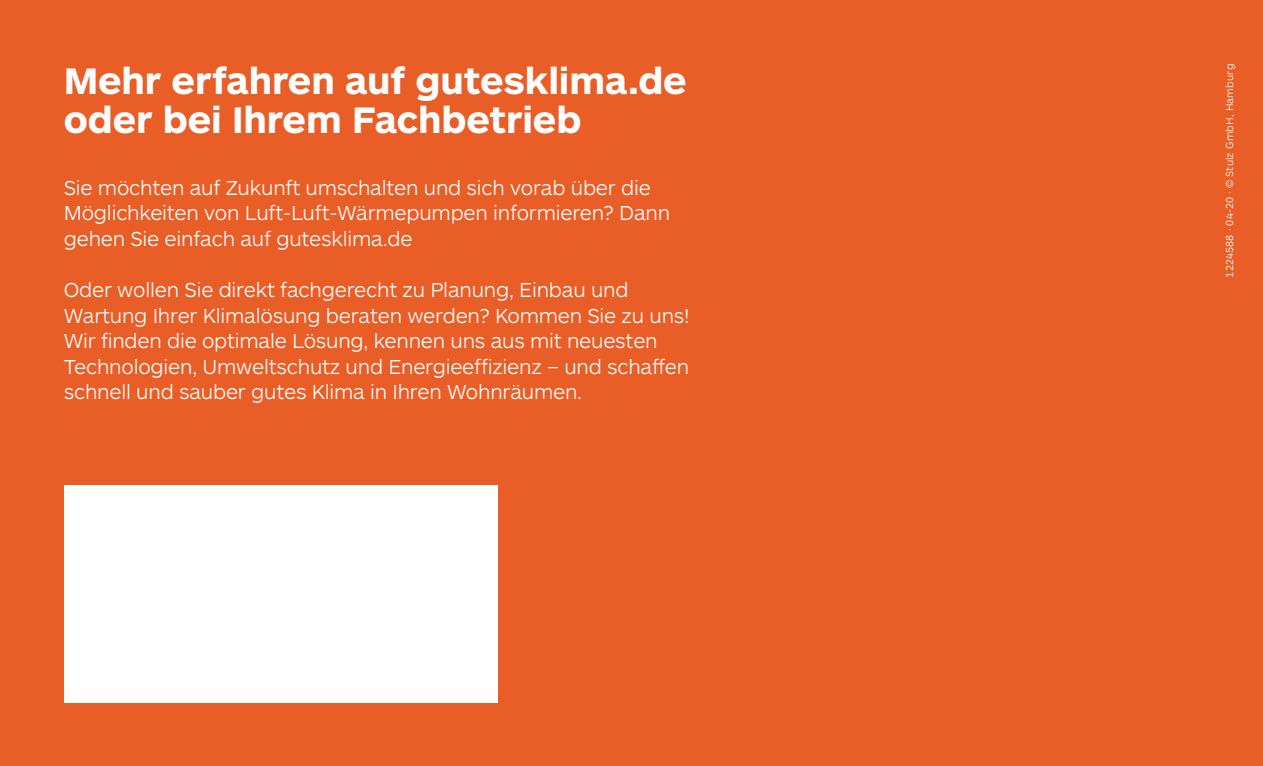
<style>
.page{position:relative;width:1263px;height:766px;background:#fff}
.page>*{position:absolute;margin:0;border:0;box-sizing:border-box;transform-origin:0 0}
.t1{font:700 38.25px/38.2px "ARS Maquette";letter-spacing:-.005em;color:#fff}
.t2{font:300 21px/25.5px "ARS Maquette";letter-spacing:-.01em;color:#fff}
.t3{font:300 10.5px "ARS Maquette";letter-spacing:.015em;color:#fff}
</style>
<div class="page">
<div style="left:0;top:0;width:1263px;height:765px;background:#e95e27"></div>
<div style="left:64px;top:485px;width:433px;height:217px;background:#fff"></div>
<h1 class="t1" style="left:64px;top:65px;width:624px">Mehr erfahren auf gutesklima.de oder bei Ihrem Fachbetrieb</h1>
<p class="t2" style="left:64px;top:176px;width:608px">Sie möchten auf Zukunft umschalten und sich vorab über die<br>Möglichkeiten von Luft-Luft-Wärmepumpen informieren? Dann gehen Sie einfach auf gutesklima.de</p>
<p class="t2" style="left:64px;top:278px;width:627px">Oder wollen Sie direkt fachgerecht zu Planung, Einbau und Wartung Ihrer Klimalösung beraten werden? Kommen Sie zu uns!<br>Wir finden die optimale Lösung, kennen uns aus mit neuesten Technologien, Umweltschutz und Energieeffizienz – und schaffen schnell und sauber gutes Klima in Ihren Wohnräumen.</p>
<p class="t3" style="left:1225px;top:277px;width:215px;rotate:-90deg">1224588 · 04-20 · © Stulz GmbH, Hamburg</p>
</div>
